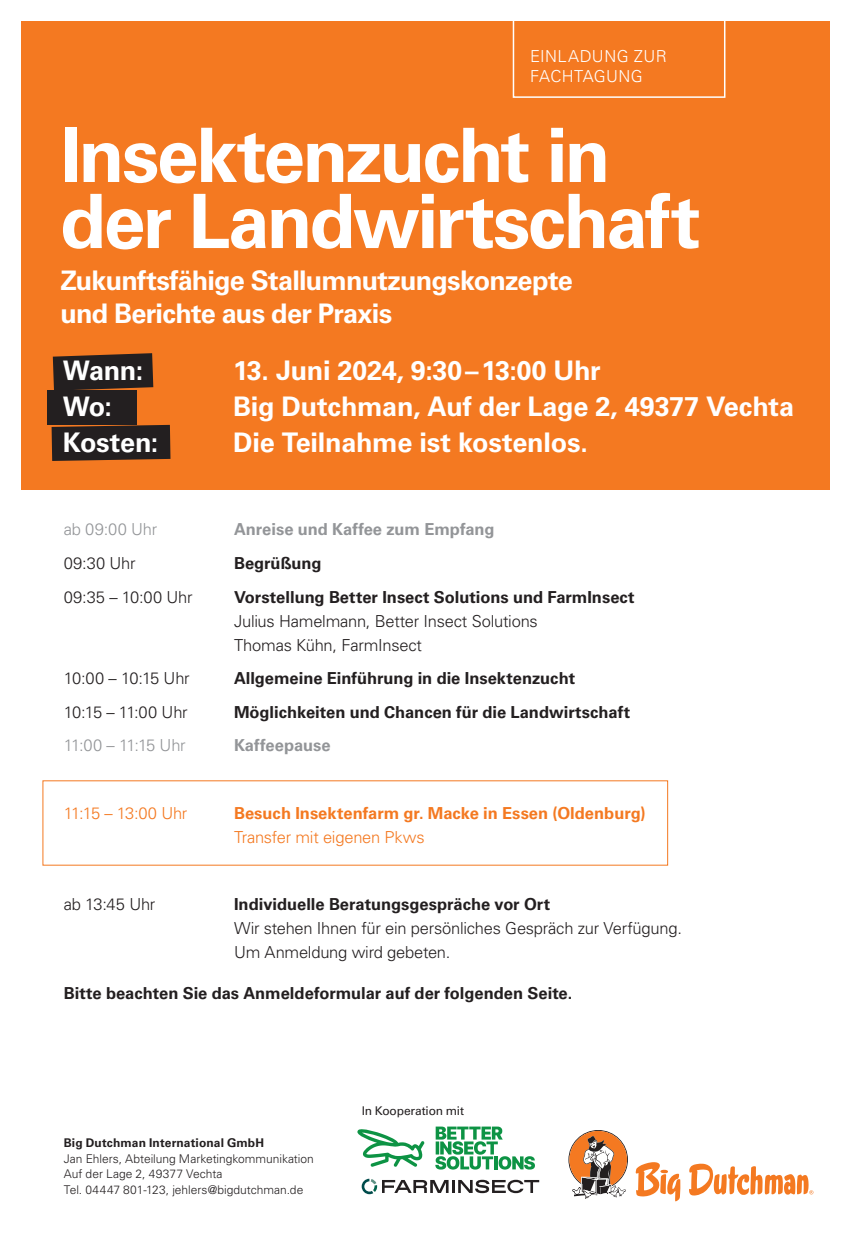
<style>
.page{position:relative;width:851px;height:1234px;background:#fff}
.page>*{position:absolute;margin:0;border:0;box-sizing:border-box;transform-origin:0 0}
.t1{font:700 75px/66px "Univers LT Std";letter-spacing:-.035em;color:#fff}
.t2{font:700 27px/33px "Univers LT Std";letter-spacing:-.02em;color:#fff}
.t3{font:700 16.5px "Univers LT Std";color:#231f20}
.t4{font:300 16.5px/24px "Univers LT Std";letter-spacing:-.015em;color:#231f20}
.t5{font:700 16.5px "Univers LT Std";color:#f47921}
.t6{font:700 16.5px "Univers LT Std";letter-spacing:-.005em;color:#939598}
.t7{font:300 16.5px "Univers LT Std";letter-spacing:-.035em;color:#231f20}
.t8{font:300 16.5px/19.8px "Univers LT Std";letter-spacing:.025em;color:#fff}
.t9{font:300 16.5px "Univers LT Std";letter-spacing:-.015em;color:#f47921}
.t10{font:300 16.5px "Univers LT Std";letter-spacing:-.04em;color:#939598}
.t11{font:300 16.5px "Univers LT Std";letter-spacing:-.035em;color:#f47921}
.t12{font:300 16.5px "Univers LT Std";letter-spacing:-.015em;color:#939598}
.t13{font:300 12px/15.8px "Univers LT Std";color:#231f20}
.t14{font:700 12px "Univers LT Std";letter-spacing:.01em;color:#231f20}
.t15{font:12px "Univers LT Std";letter-spacing:-.015em;color:#231f20}
</style>
<div class="page">
<svg style="left:635px;top:1162px;width:45px;height:38px"></svg>
<svg style="left:689px;top:1163px;width:124px;height:32px"></svg>
<svg style="left:568px;top:1130px;width:60px;height:68px"></svg>
<svg style="left:435px;top:1126px;width:100px;height:43px"></svg>
<svg style="left:357px;top:1129px;width:67px;height:37px"></svg>
<svg style="left:361px;top:1178px;width:178px;height:15px"></svg>
<div style="left:21px;top:21px;width:808px;height:468px;background:#f47921"></div>
<svg style="left:512px;top:21px;width:213px;height:77px"></svg>
<svg style="left:53px;top:353px;width:100px;height:37px;background:#352620"></svg>
<svg style="left:52px;top:425px;width:118px;height:36px;background:#2e2320"></svg>
<div style="left:48px;top:391px;width:89px;height:34px;background:#231f20"></div>
<p class="t8" style="left:530px;top:47px;width:138px">EINLADUNG ZUR<br>FACHTAGUNG</p>
<h1 class="t1" style="left:60px;top:123px;width:641px">Insektenzucht in der Landwirtschaft</h1>
<h2 class="t2" style="left:60px;top:264px;width:514px">Zukunftsfähige Stallumnutzungskonzepte und Berichte aus der Praxis</h2>
<h2 class="t2" style="left:63px;top:354px;width:82px">Wann:</h2>
<h2 class="t2" style="left:233px;top:354px;width:369px">13. Juni 2024, 9:30–13:00 Uhr</h2>
<h2 class="t2" style="left:63px;top:390px;width:51px">Wo:</h2>
<h2 class="t2" style="left:233px;top:390px;width:562px">Big Dutchman, Auf der Lage 2, 49377 Vechta</h2>
<h2 class="t2" style="left:63px;top:426px;width:97px">Kosten:</h2>
<h2 class="t2" style="left:233px;top:426px;width:356px">Die Teilnahme ist kostenlos.</h2>
<p class="t12" style="left:64px;top:519px;width:95px">ab 09:00 Uhr</p>
<p class="t6" style="left:234px;top:519px;width:262px">Anreise und Kaffee zum Empfang</p>
<p class="t4" style="left:64px;top:551px;width:73px">09:30 Uhr</p>
<p class="t3" style="left:234px;top:553px;width:89px">Begrüßung</p>
<p class="t4" style="left:64px;top:584px;width:130px">09:35 – 10:00 Uhr</p>
<p class="t3" style="left:234px;top:587px;width:402px">Vorstellung Better Insect Solutions und FarmInsect</p>
<p class="t4" style="left:234px;top:608px;width:305px">Julius Hamelmann, Better Insect Solutions<br>Thomas Kühn, FarmInsect</p>
<p class="t7" style="left:64px;top:668px;width:127px">10:00 – 10:15 Uhr</p>
<p class="t3" style="left:234px;top:668px;width:342px">Allgemeine Einführung in die Insektenzucht</p>
<p class="t7" style="left:64px;top:701px;width:125px">10:15 – 11:00 Uhr</p>
<p class="t3" style="left:234px;top:702px;width:397px">Möglichkeiten und Chancen für die Landwirtschaft</p>
<p class="t10" style="left:64px;top:735px;width:123px">11:00 – 11:15 Uhr</p>
<p class="t6" style="left:234px;top:735px;width:98px">Kaffeepause</p>
<p class="t11" style="left:64px;top:802px;width:125px">11:15 – 13:00 Uhr</p>
<p class="t5" style="left:234px;top:802px;width:413px">Besuch Insektenfarm gr. Macke in Essen (Oldenburg)</p>
<p class="t9" style="left:234px;top:826px;width:192px">Transfer mit eigenen Pkws</p>
<p class="t4" style="left:64px;top:891px;width:93px">ab 13:45 Uhr</p>
<p class="t3" style="left:234px;top:894px;width:317px">Individuelle Beratungsgespräche vor Ort</p>
<p class="t4" style="left:234px;top:915px;width:449px">Wir stehen Ihnen für ein persönliches Gespräch zur Verfügung.<br>Um Anmeldung wird gebeten.</p>
<p class="t3" style="left:64px;top:983px;width:510px">Bitte beachten Sie das Anmeldeformular auf der folgenden Seite.</p>
<p class="t14" style="left:64px;top:1135px;width:202px">Big Dutchman International GmbH</p>
<p class="t13" style="left:64px;top:1150px;width:251px">Jan Ehlers, Abteilung Marketingkommunikation<br>Auf der Lage 2, 49377 Vechta<br>Tel. 04447 801-123, jehlers@bigdutchman.de</p>
<p class="t15" style="left:361px;top:1103px;width:104px">In Kooperation mit</p>
</div>
